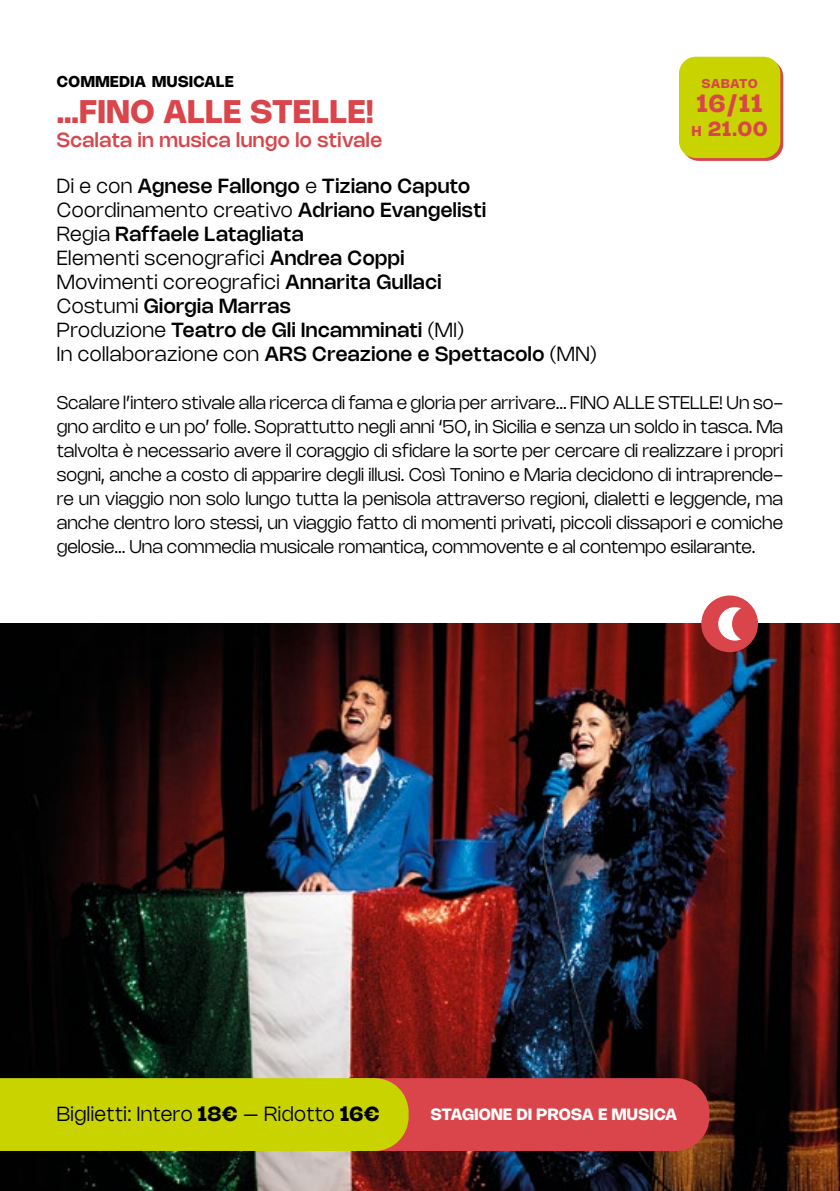
<style>
.page{position:relative;width:840px;height:1191px;background:#fff}
.page>*{position:absolute;margin:0;border:0;box-sizing:border-box;transform-origin:0 0}
.t1{font:700 32px "Nohemi";letter-spacing:.025em;color:#d9454b}
.t2{font:700 24px "Nohemi";color:#d9454b}
.t3{font:500 20px/24px "Nohemi";letter-spacing:.025em;color:#000}
.t4{font:300 20px "Nohemi";letter-spacing:.025em;color:#000}
.t5{font:500 20px "Nohemi";letter-spacing:.025em;color:#d9454b}
.t6{font:700 20px "Nohemi";color:#d9454b}
.t7{font:300 18px/24px "Nohemi";color:#000;text-align:justify}
.t8{font:700 16px "Nohemi";letter-spacing:.02em;color:#fff}
.t9{font:700 15.4px "Nohemi";letter-spacing:.035em;color:#000}
.t10{font:700 12.6px "Nohemi";letter-spacing:.055em;color:#d9454b}
.s1{font-weight:300}
.s2{font-size:14px}
.s3{font-weight:700}
</style>
<div class="page">
<img style="left:0;top:624px;width:839px;height:567px">
<svg style="left:681px;top:60px;width:101px;height:101px"></svg>
<div style="left:678px;top:57px;width:102px;height:101px;background:#c8d300;border-radius:17px"></div>
<svg style="left:0;top:1078px;width:709px;height:73px;background:#cd951f"></svg>
<div style="left:701px;top:595px;width:56px;height:57px;background:#d9454b;border-radius:50%"></div>
<svg style="left:718px;top:607px;width:22px;height:33px"></svg>
<p class="t9" style="left:57px;top:72px;width:178px">COMMEDIA MUSICALE</p>
<h1 class="t1" style="left:57px;top:92px;width:318px">…FINO ALLE STELLE!</h1>
<p class="t5" style="left:57px;top:128px;width:326px">Scalata in musica lungo lo stivale</p>
<p class="t3" style="left:57px;top:173px;width:541px"><span class="s1">Di e con</span> Agnese Fallongo <span class="s1">e</span> Tiziano Caputo <span class="s1">Coordinamento creativo</span> Adriano Evangelisti<br><span class="s1">Regia</span> Raffaele Latagliata<br><span class="s1">Elementi scenografici</span> Andrea Coppi<br><span class="s1">Movimenti coreografici</span> Annarita Gullaci<br><span class="s1">Costumi</span> Giorgia Marras<br><span class="s1">Produzione</span> Teatro de Gli Incamminati <span class="s1">(MI)<br>In collaborazione con</span> ARS Creazione e Spettacolo <span class="s1">(MN)</span></p>
<p class="t7" style="left:57px;top:390px;width:727px">Scalare l’intero stivale alla ricerca di fama e gloria per arrivare... FINO ALLE STELLE! Un so&shy;gno ardito e un po’ folle. Soprattutto negli anni ‘50, in Sicilia e senza un soldo in tasca. Ma talvolta è necessario avere il coraggio di sfidare la sorte per cercare di realizzare i propri sogni, anche a costo di apparire degli illusi. Così Tonino e Maria decidono di intraprende&shy;re un viaggio non solo lungo tutta la penisola attraverso regioni, dialetti e leggende, ma anche dentro loro stessi, un viaggio fatto di momenti privati, piccoli dissapori e comiche gelosie... Una commedia musicale romantica, commovente e al contempo esilarante.</p>
<p class="t10" style="left:701px;top:76px;width:57px">SABATO</p>
<h2 class="t2" style="left:696px;top:89px;width:67px">16/11</h2>
<p class="t6" style="left:691px;top:117px;width:77px"><span class="s2">H</span> 21.00</p>
<p class="t4" style="left:57px;top:1102px;width:324px">Biglietti: Intero <span class="s3">18€</span> – Ridotto <span class="s3">16€</span></p>
<p class="t8" style="left:430px;top:1105px;width:247px">STAGIONE DI PROSA E MUSICA</p>
</div>
